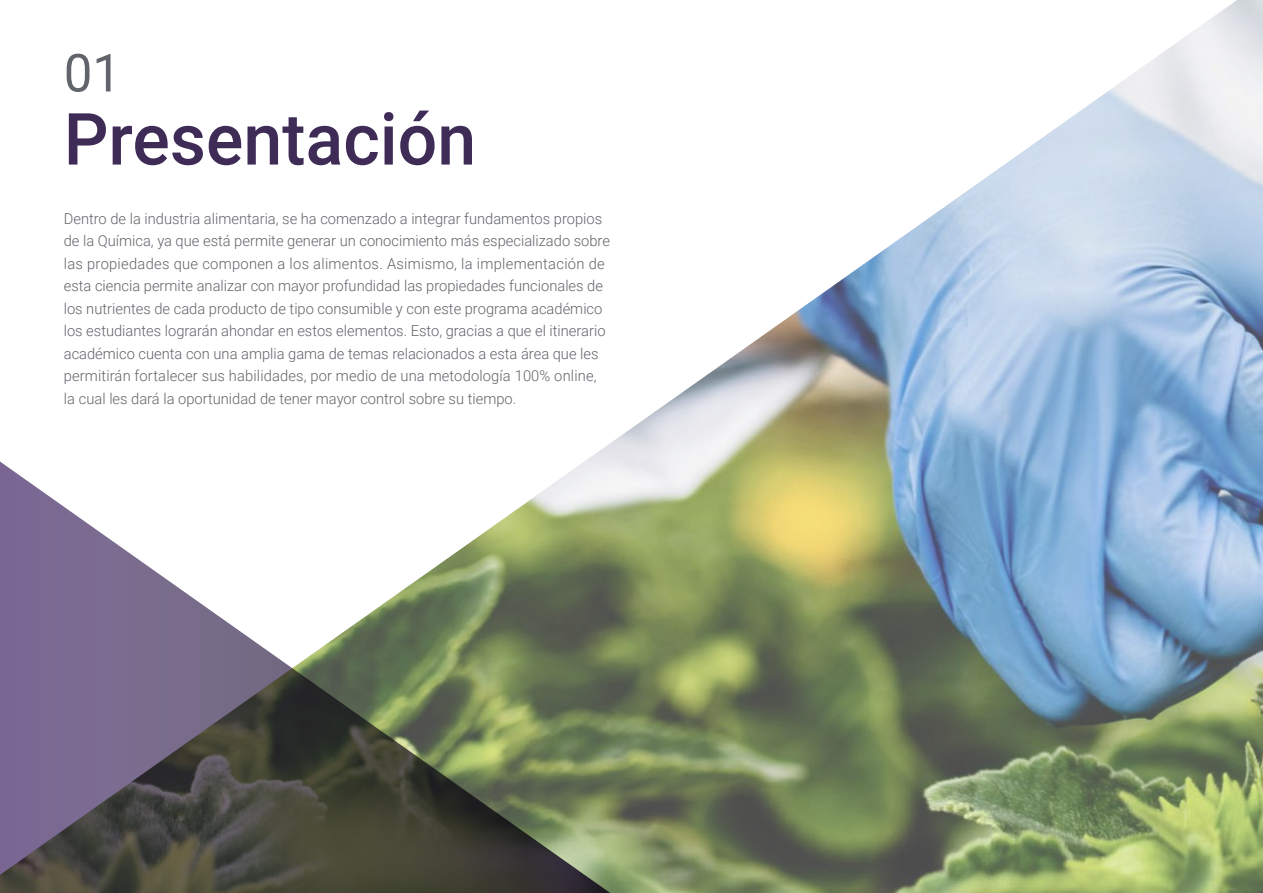
<style>
.page{position:relative;width:1263px;height:893px;background:#fff}
.page>*{position:absolute;margin:0;border:0;box-sizing:border-box;transform-origin:0 0}
.t1{font:500 72px "Roboto";color:#3e2b56}
.t2{font:52.5px "Roboto";color:#61646a}
.t3{font:300 15px/22.5px "Roboto";color:#61646a}
</style>
<div class="page">
<img style="left:607px;top:0;width:656px;height:893px">
<svg style="left:0;top:446px;width:640px;height:447px"></svg>
<h2 class="t2" style="left:64px;top:36px;width:59px">01</h2>
<h1 class="t1" style="left:64px;top:89px;width:414px">Presentación</h1>
<p class="t3" style="left:64px;top:207px;width:548px">Dentro de la industria alimentaria, se ha comenzado a integrar fundamentos propios de la Química, ya que está permite generar un conocimiento más especializado sobre las propiedades que componen a los alimentos. Asimismo, la implementación de esta ciencia permite analizar con mayor profundidad las propiedades funcionales de los nutrientes de cada producto de tipo consumible y con este programa académico los estudiantes lograrán ahondar en estos elementos. Esto, gracias a que el itinerario académico cuenta con una amplia gama de temas relacionados a esta área que les permitirán fortalecer sus habilidades, por medio de una metodología 100% online, la cual les dará la oportunidad de tener mayor control sobre su tiempo.</p>
</div>
